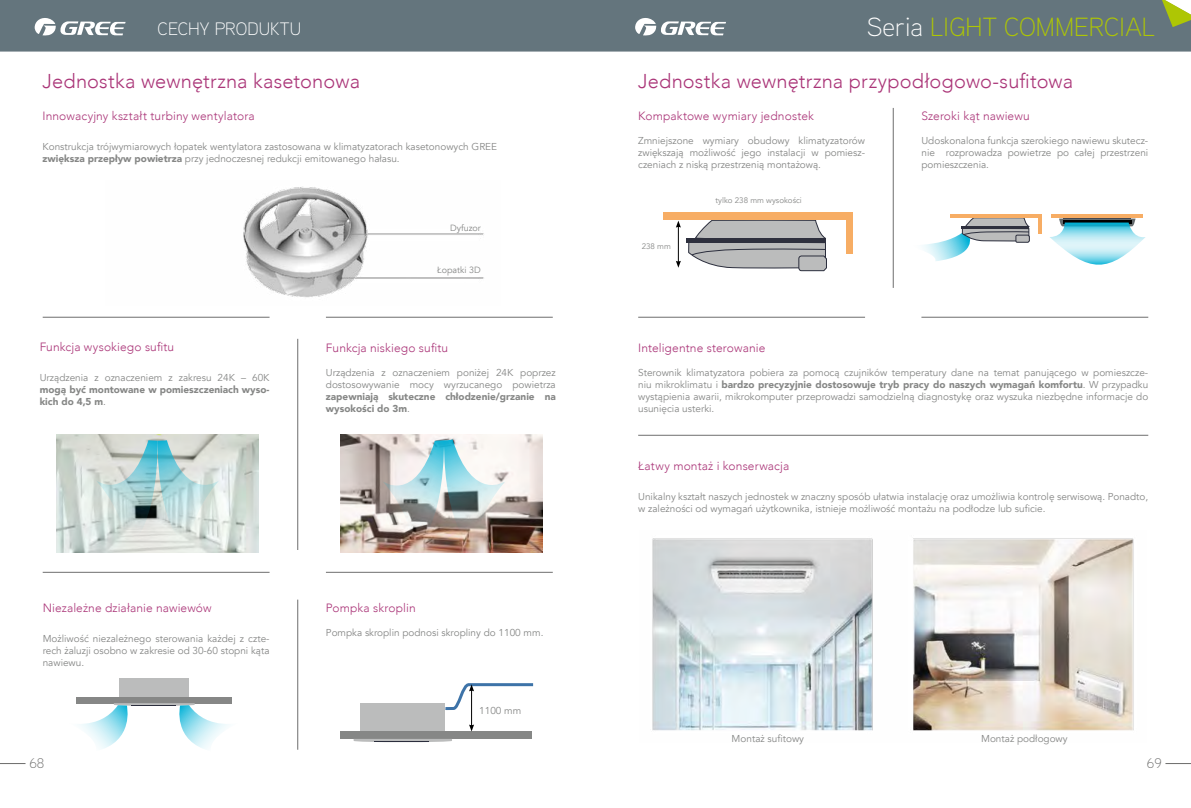
<style>
.page{position:relative;width:1191px;height:808px;background:#fff}
.page>*{position:absolute;margin:0;border:0;box-sizing:border-box;transform-origin:0 0}
.t1{font:300 26.3px "Aaux Next";color:#aec604}
.t2{font:300 20px "Avenir";letter-spacing:.005em;color:#aa3578}
.t3{font:300 18px "Aaux Next";color:#fff}
.t4{font:300 14px "Aaux Next";color:#6c6c6b}
.t5{font:300 12px "Avenir";letter-spacing:.01em;color:#aa3578}
.t6{font:10px/12px "Avenir";color:#868786;text-align:justify}
.t7{font:900 10px/12px "Avenir";color:#868786}
.t8{font:9px "Avenir";color:#868786}
.t9{font:8px "Avenir";color:#868786}
.s1{font-weight:900}
.s2{font-weight:400}
.s3{color:#fff}
</style>
<div class="page">
<svg style="left:1165px;top:763px;width:26px;height:1px"></svg>
<div style="left:0;top:0;width:1191px;height:52px;background:#64757d"></div>
<svg style="left:1147px;top:0;width:44px;height:30px"></svg>
<svg style="left:0;top:763px;width:26px;height:1px"></svg>
<svg style="left:35px;top:18px;width:91px;height:18px"></svg>
<svg style="left:635px;top:18px;width:91px;height:18px"></svg>
<hr style="left:638px;top:317px;width:227px;height:1px;background:#6e6e6e">
<hr style="left:921px;top:317px;width:227px;height:1px;background:#6e6e6e">
<hr style="left:638px;top:435px;width:510px;height:1px;background:#6e6e6e">
<hr style="left:893px;top:108px;width:1px;height:180px;background:#6e6e6e">
<img style="left:652px;top:538px;width:482px;height:193px">
<div style="left:663px;top:213px;width:188px;height:7px;background:#f7ad64"></div>
<div style="left:845px;top:213px;width:7px;height:41px;background:#f7ad64"></div>
<div style="left:686px;top:238px;width:139px;height:5px;background:#2e303e"></div>
<svg style="left:688px;top:220px;width:145px;height:98px"></svg>
<hr style="left:678px;top:226px;width:1px;height:36px;background:#000">
<svg style="left:676px;top:221px;width:5px;height:7px"></svg>
<svg style="left:676px;top:261px;width:5px;height:7px"></svg>
<hr style="left:950px;top:214px;width:91px;height:4px;background:#f7ad64">
<hr style="left:1038px;top:214px;width:4px;height:20px;background:#f7ad64">
<svg style="left:923px;top:218px;width:107px;height:43px"></svg>
<hr style="left:1051px;top:214px;width:92px;height:4px;background:#f7ad64">
<hr style="left:1063px;top:218px;width:68px;height:1px;background:#2e303e">
<svg style="left:1050px;top:219px;width:95px;height:46px"></svg>
<hr style="left:43px;top:317px;width:226px;height:1px;background:#6e6e6e">
<hr style="left:326px;top:317px;width:227px;height:1px;background:#6e6e6e">
<hr style="left:43px;top:572px;width:226px;height:1px;background:#6e6e6e">
<hr style="left:326px;top:572px;width:227px;height:1px;background:#6e6e6e">
<hr style="left:297px;top:339px;width:1px;height:211px;background:#6e6e6e">
<hr style="left:297px;top:600px;width:1px;height:150px;background:#6e6e6e">
<img style="left:243px;top:186px;width:241px;height:111px">
<img style="left:57px;top:434px;width:202px;height:119px">
<div style="left:120px;top:678px;width:69px;height:19px;background:#bbbcbc"></div>
<div style="left:76px;top:697px;width:156px;height:6px;background:#868786"></div>
<svg style="left:76px;top:703px;width:156px;height:46px"></svg>
<div style="left:361px;top:703px;width:84px;height:28px;background:#bbbcbc"></div>
<div style="left:340px;top:731px;width:192px;height:8px;background:#868786"></div>
<svg style="left:353px;top:739px;width:99px;height:4px"></svg>
<hr style="left:374px;top:741px;width:55px;height:1px;background:#2b2e3d">
<svg style="left:96px;top:440px;width:123px;height:112px"></svg>
<img style="left:340px;top:434px;width:202px;height:119px">
<img style="left:382px;top:439px;width:124px;height:114px">
<hr style="left:471px;top:690px;width:1px;height:36px;background:#000">
<svg style="left:445px;top:683px;width:89px;height:28px"></svg>
<svg style="left:469px;top:724px;width:5px;height:7px"></svg>
<h3 class="t3" style="left:158px;top:17px;width:145px">CECHY PRODUKTU</h3>
<h2 class="t2" style="left:43px;top:69px;width:319px">Jednostka wewnętrzna kasetonowa</h2>
<p class="t5" style="left:43px;top:109px;width:214px">Innowacyjny kształt turbiny wentylatora</p>
<p class="t6" style="left:43px;top:141px;width:456px">Konstrukcja trójwymiarowych łopatek wentylatora zastosowana w klimatyzatorach kasetonowych GREE <span class="s1">zwiększa przepływ powietrza</span> przy jednoczesnej redukcji emitowanego hałasu.</p>
<p class="t5" style="left:40px;top:340px;width:136px">Funkcja wysokiego sufitu</p>
<p class="t6" style="left:40px;top:372px;width:231px">Urządzenia z oznaczeniem z zakresu 24K – 60K</p>
<p class="t7" style="left:40px;top:383px;width:231px">mogą być montowane w pomieszczeniach wyso&shy;kich do 4,5 m<span class="s2">.</span></p>
<p class="t8" style="left:450px;top:222px;width:32px">Dyfuzor</p>
<p class="t8" style="left:437px;top:264px;width:45px">Łopatki 3D</p>
<p class="t5" style="left:326px;top:341px;width:124px">Funkcja niskiego sufitu</p>
<p class="t6" style="left:326px;top:367px;width:231px">Urządzenia z oznaczeniem poniżej 24K poprzez dostosowywanie mocy wyrzucanego powietrza</p>
<p class="t7" style="left:326px;top:390px;width:231px">zapewniają skuteczne chłodzenie/grzanie na wysokości do 3m<span class="s2">.</span></p>
<p class="t5" style="left:43px;top:600px;width:170px">Niezależne działanie nawiewów</p>
<p class="t6" style="left:43px;top:632px;width:228px">Możliwość niezależnego sterowania każdej z czte&shy;rech żaluzji osobno w zakresie od 30-60 stopni kąta nawiewu.</p>
<p class="t5" style="left:326px;top:600px;width:91px">Pompka skroplin</p>
<p class="t6" style="left:326px;top:626px;width:219px">Pompka skroplin podnosi skropliny do 1100 mm.</p>
<p class="t6" style="left:479px;top:704px;width:44px">1100 mm</p>
<h1 class="t1" style="left:866px;top:10px;width:290px"><span class="s3">Seria</span> LIGHT COMMERCIAL</h1>
<h2 class="t2" style="left:638px;top:69px;width:436px">Jednostka wewnętrzna przypodłogowo-sufitowa</h2>
<p class="t5" style="left:921px;top:109px;width:110px">Szeroki kąt nawiewu</p>
<p class="t6" style="left:921px;top:135px;width:228px">Udoskonalona funkcja szerokiego nawiewu skutecz&shy;nie rozprowadza powietrze po całej przestrzeni pomieszczenia.</p>
<p class="t5" style="left:638px;top:109px;width:177px">Kompaktowe wymiary jednostek</p>
<p class="t6" style="left:638px;top:135px;width:228px">Zmniejszone wymiary obudowy klimatyzatorów zwiększają możliwość jego instalacji w pomiesz&shy;czeniach z niską przestrzenią montażową.</p>
<p class="t9" style="left:641px;top:242px;width:31px">238 mm</p>
<p class="t9" style="left:715px;top:196px;width:88px">tylko 238 mm wysokości</p>
<p class="t5" style="left:638px;top:341px;width:129px">Inteligentne sterowanie</p>
<p class="t6" style="left:638px;top:367px;width:511px">Sterownik klimatyzatora pobiera za pomocą czujników temperatury dane na temat panującego w pomieszcze&shy;niu mikroklimatu i <span class="s1">bardzo precyzyjnie dostosowuje tryb pracy do naszych wymagań komfortu</span>. W przypadku wystąpienia awarii, mikrokomputer przeprowadzi samodzielną diagnostykę oraz wyszuka niezbędne informacje do usunięcia usterki.</p>
<p class="t5" style="left:638px;top:459px;width:153px">Łatwy montaż i konserwacja</p>
<p class="t6" style="left:638px;top:491px;width:511px">Unikalny kształt naszych jednostek w znaczny sposób ułatwia instalację oraz umożliwia kontrolę serwisową. Ponadto, w zależności od wymagań użytkownika, istnieje możliwość montażu na podłodze lub suficie.</p>
<p class="t6" style="left:731px;top:733px;width:74px">Montaż sufitowy</p>
<p class="t6" style="left:981px;top:733px;width:88px">Montaż podłogowy</p>
<h3 class="t4" style="left:29px;top:754px;width:17px">68</h3>
<h3 class="t4" style="left:1147px;top:754px;width:16px">69</h3>
</div>
